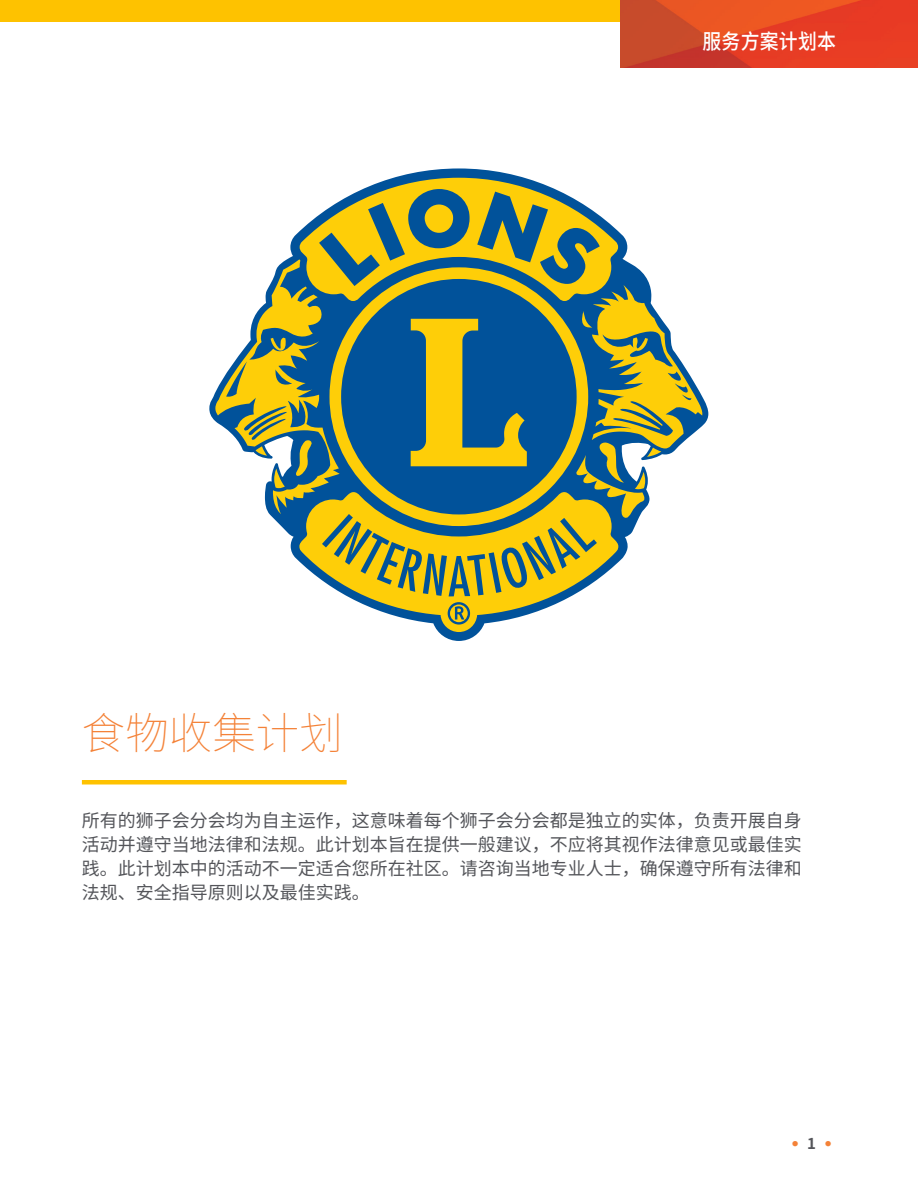
<style>
.page{position:relative;width:918px;height:1188px;background:#fff}
.page>*{position:absolute;margin:0;border:0;box-sizing:border-box;transform-origin:0 0}
.t1{font:100 43.5px "Noto Sans CJ Ksc";color:#f48238}
.t2{font:500 21px "Noto Sans CJ Ksc";letter-spacing:.01em;color:#fff;scale:.9 1}
.t3{font:18px/24px "Noto Sans CJ Ksc";color:#54555a;text-align:justify}
.t4{font:100 15px "Helvetica Neue LT Std";color:#f48238}
.s1{font-family:"Noto Sans CJ Ksc";font-weight:700;color:#54555a}
</style>
<div class="page">
<div style="left:0;top:0;width:918px;height:21px;background:#fec200"></div>
<img style="left:620px;top:0;width:298px;height:68px">
<hr style="left:82px;top:780px;width:265px;height:4px;background:#fec200">
<svg style="left:209px;top:168px;width:499px;height:473px"></svg>
<h1 class="t1" style="left:82px;top:709px;width:263px">食物收集计划</h1>
<p class="t2" style="left:703px;top:29px;width:150px">服务方案计划本</p>
<p class="t3" style="left:82px;top:809px;width:721px">所有的狮子会分会均为自主运作，这意味着每个狮子会分会都是独立的实体，负责开展自身活动并遵守当地法律和法规。此计划本旨在提供一般建议，不应将其视作法律意见或最佳实践。此计划本中的活动不一定适合您所在社区。请咨询当地专业人士，确保遵守所有法律和法规、安全指导原则以及最佳实践。</p>
<p class="t4" style="left:791px;top:1135px;width:42px">• <span class="s1">1</span> •</p>
</div>
